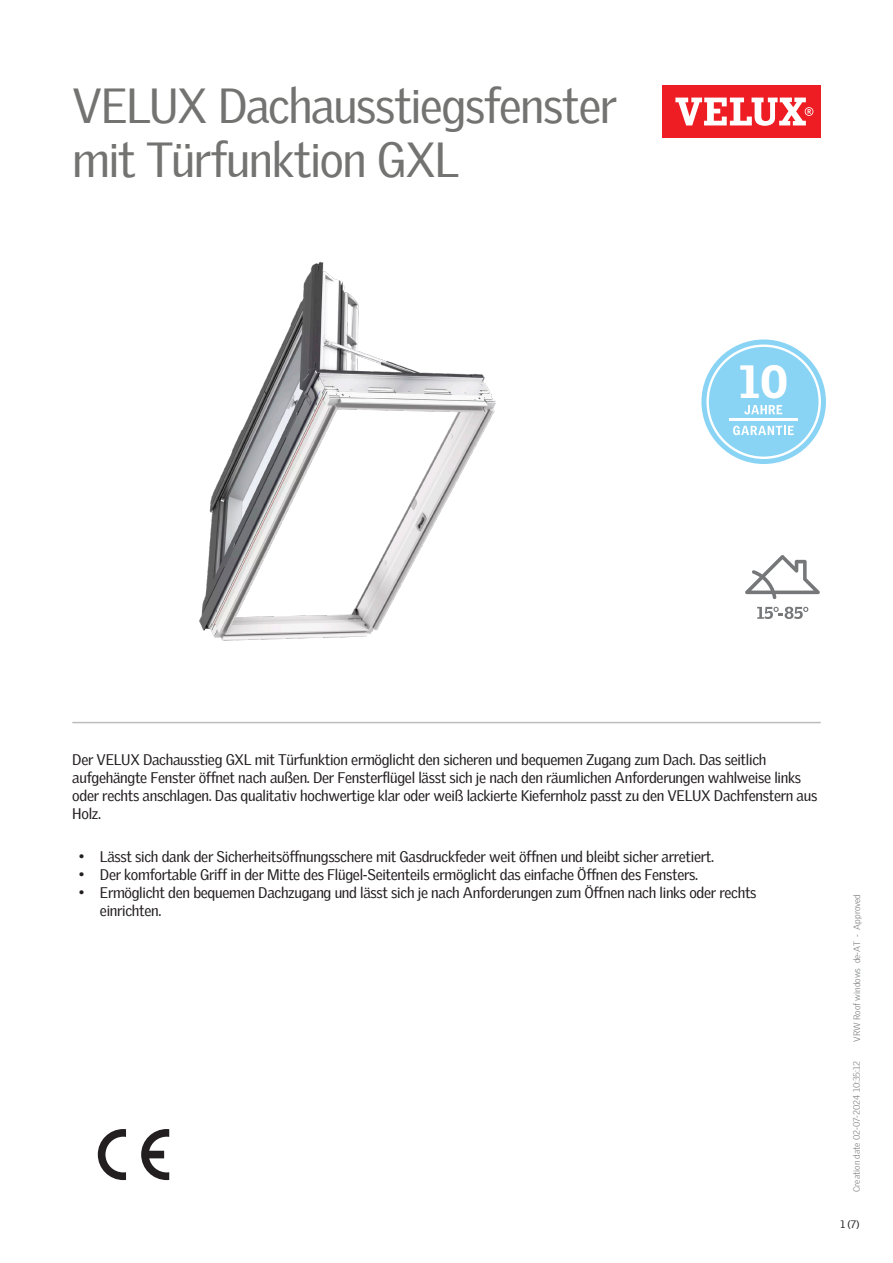
<style>
.page{position:relative;width:893px;height:1263px;background:#fff}
.page>*{position:absolute;margin:0;border:0;box-sizing:border-box;transform-origin:0 0}
.Headline{font:48px/54px "Velux Gothic";letter-spacing:-.03em;color:#737371}
.t1{font:900 45.3px "Velux Gothic";color:#fff}
.Body_Regular{font:15px/18px "Velux Gothic";letter-spacing:-.02em;color:#231f20}
.t2{font:10.5px "Velux Gothic";color:#231f20}
.t3{font:300 9px "Velux Gothic";color:#7c7e81}
</style>
<div class="page">
<div style="left:662px;top:85px;width:159px;height:53px;background:#ee1d23"></div>
<svg style="left:675px;top:98px;width:138px;height:28px"></svg>
<hr style="left:72px;top:722px;width:749px;height:1px;background:#bcbdbb">
<svg style="left:745px;top:555px;width:75px;height:44px"></svg>
<svg style="left:757px;top:607px;width:51px;height:12px"></svg>
<svg style="left:141px;top:1129px;width:28px;height:51px"></svg>
<svg style="left:98px;top:1129px;width:28px;height:51px"></svg>
<svg style="left:701px;top:339px;width:125px;height:125px"></svg>
<img style="left:199px;top:261px;width:297px;height:380px">
<p class="Headline" style="left:72px;top:74px;width:546px">VELUX Dachausstiegsfenster mit Türfunktion GXL</p>
<p class="t1" style="left:739px;top:353px;width:50px">10</p>
<p class="Body_Regular" style="left:72px;top:749px;width:746px">Der VELUX Dachausstieg GXL mit Türfunktion ermöglicht den sicheren und bequemen Zugang zum Dach. Das seitlich aufgehängte Fenster öffnet nach außen. Der Fensterflügel lässt sich je nach den räumlichen Anforderungen wahlweise links oder rechts anschlagen. Das qualitativ hochwertige klar oder weiß lackierte Kiefernholz passt zu den VELUX Dachfenstern aus Holz.</p>
<p class="Body_Regular" style="left:79px;top:846px;width:637px">• Lässt sich dank der Sicherheitsöffnungsschere mit Gasdruckfeder weit öffnen und bleibt sicher arretiert.</p>
<p class="Body_Regular" style="left:79px;top:864px;width:621px">• Der komfortable Griff in der Mitte des Flügel-Seitenteils ermöglicht das einfache Öffnen des Fensters.</p>
<p class="Body_Regular" style="left:100px;top:882px;width:658px;text-indent:-21px">• Ermöglicht den bequemen Dachzugang und lässt sich je nach Anforderungen zum Öffnen nach links oder rechts einrichten.</p>
<p class="t3" style="left:850px;top:1042px;width:149px;rotate:-90deg">VRW Roof windows de-AT - Approved</p>
<p class="t3" style="left:850px;top:1192px;width:132px;rotate:-90deg">Creation date 02-07-2024 10:35:12</p>
<p class="t2" style="left:840px;top:1216px;width:21px">1 (7)</p>
</div>
